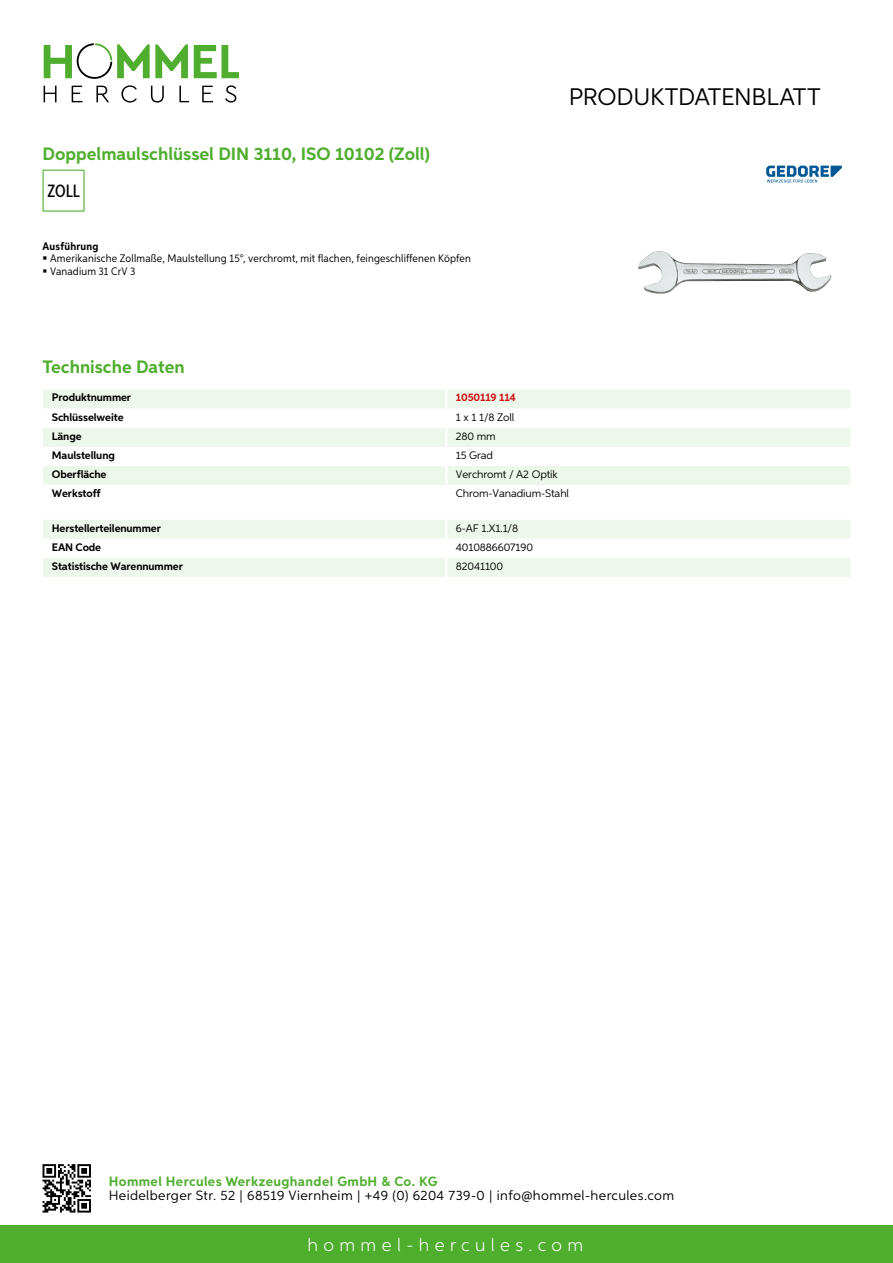
<style>
.page{position:relative;width:893px;height:1263px;background:#fff}
.page>*{position:absolute;margin:0;border:0;box-sizing:border-box;transform-origin:0 0}
.t1{font:24px "Aspira";letter-spacing:-.01em;color:#000}
.t2{font:700 18px "Aspira";color:#50ae2f}
.t3{font:300 18px "Aspira";letter-spacing:.3em;color:#fff}
.t4{font:500 17.85px "Aspira XX Nar";color:#000}
.t5{font:13.5px "Aspira";letter-spacing:.03em;color:#000}
.t6{font:700 13.5px "Aspira";letter-spacing:.03em;color:#50ae2f}
.t7{font:700 10.95px "Aspira";letter-spacing:-.01em;color:#000}
.t8{font:10.95px/12.8px "Aspira Nar";letter-spacing:.015em;color:#000}
.t9{font:10.95px "Aspira";letter-spacing:-.01em;color:#000}
.t10{font:700 10.95px "Aspira";letter-spacing:-.01em;color:#cd1013}
.t11{font:700 10.95px "Aspira Nar";letter-spacing:.02em;color:#000}
</style>
<div class="page">
<div style="left:0;top:1226px;width:893px;height:37px;background:#50ae2f"></div>
<svg style="left:43px;top:1164px;width:48px;height:48px"></svg>
<svg style="left:194px;top:45px;width:45px;height:33px"></svg>
<svg style="left:44px;top:43px;width:144px;height:36px"></svg>
<svg style="left:44px;top:86px;width:13px;height:16px"></svg>
<svg style="left:72px;top:86px;width:10px;height:16px"></svg>
<svg style="left:96px;top:86px;width:13px;height:16px"></svg>
<svg style="left:121px;top:85px;width:16px;height:18px"></svg>
<svg style="left:151px;top:86px;width:13px;height:17px"></svg>
<svg style="left:179px;top:86px;width:10px;height:16px"></svg>
<svg style="left:202px;top:86px;width:11px;height:16px"></svg>
<svg style="left:225px;top:85px;width:11px;height:18px"></svg>
<div style="left:43px;top:389px;width:807px;height:19px;background:#eef7eb"></div>
<svg style="left:43px;top:428px;width:807px;height:57px;fill:#eef7eb"></svg>
<hr style="left:445px;top:389px;width:3px;height:20px;background:#fff">
<hr style="left:445px;top:428px;width:3px;height:19px;background:#fff">
<hr style="left:445px;top:447px;width:3px;height:19px;background:#fff">
<hr style="left:445px;top:466px;width:3px;height:19px;background:#fff">
<svg style="left:43px;top:520px;width:807px;height:57px"></svg>
<hr style="left:445px;top:558px;width:3px;height:19px;background:#fff">
<svg style="left:43px;top:170px;width:42px;height:42px"></svg>
<img style="left:638px;top:251px;width:194px;height:43px">
<svg style="left:766px;top:166px;width:76px;height:16px"></svg>
<h2 class="t2" style="left:43px;top:142px;width:389px">Doppelmaulschlüssel DIN 3110, ISO 10102 (Zoll)</h2>
<h3 class="t4" style="left:48px;top:180px;width:34px">ZOLL</h3>
<p class="t11" style="left:43px;top:239px;width:58px">Ausführung</p>
<p class="t8" style="left:50px;top:252px;width:422px">Amerikanische Zollmaße, Maulstellung 15°, verchromt, mit flachen, feingeschliffenen Köpfen<br>Vanadium 31 CrV 3</p>
<h1 class="t1" style="left:569px;top:82px;width:253px">Produktdatenblatt</h1>
<h2 class="t2" style="left:43px;top:355px;width:144px">Technische Daten</h2>
<p class="t7" style="left:52px;top:391px;width:81px">Produktnummer</p>
<p class="t10" style="left:456px;top:391px;width:62px">1050119 114</p>
<p class="t7" style="left:52px;top:410px;width:73px">Schlüsselweite</p>
<p class="t9" style="left:456px;top:410px;width:60px">1 x 1 1/8 Zoll</p>
<p class="t7" style="left:52px;top:429px;width:31px">Länge</p>
<p class="t9" style="left:456px;top:429px;width:41px">280 mm</p>
<p class="t7" style="left:52px;top:448px;width:65px">Maulstellung</p>
<p class="t9" style="left:456px;top:448px;width:39px">15 Grad</p>
<p class="t7" style="left:52px;top:467px;width:56px">Oberfläche</p>
<p class="t9" style="left:456px;top:467px;width:103px">Verchromt / A2 Optik</p>
<p class="t7" style="left:52px;top:486px;width:50px">Werkstoff</p>
<p class="t9" style="left:456px;top:487px;width:115px">Chrom-Vanadium-Stahl</p>
<p class="t7" style="left:52px;top:521px;width:111px">Herstellerteilenummer</p>
<p class="t9" style="left:456px;top:521px;width:64px">6-AF 1.X1.1/8</p>
<p class="t7" style="left:52px;top:540px;width:51px">EAN Code</p>
<p class="t9" style="left:456px;top:540px;width:79px">4010886607190</p>
<p class="t7" style="left:52px;top:559px;width:132px">Statistische Warennummer</p>
<p class="t9" style="left:456px;top:559px;width:49px">82041100</p>
<p class="t6" style="left:109px;top:1172px;width:330px">Hommel Hercules Werkzeughandel GmbH &amp; Co. KG</p>
<p class="t5" style="left:109px;top:1187px;width:567px">Heidelberger Str. 52 | 68519 Viernheim | +49 (0) 6204 739-0 | info@hommel-hercules.com</p>
<h2 class="t3" style="left:307px;top:1234px;width:277px">hommel-hercules.com</h2>
</div>
